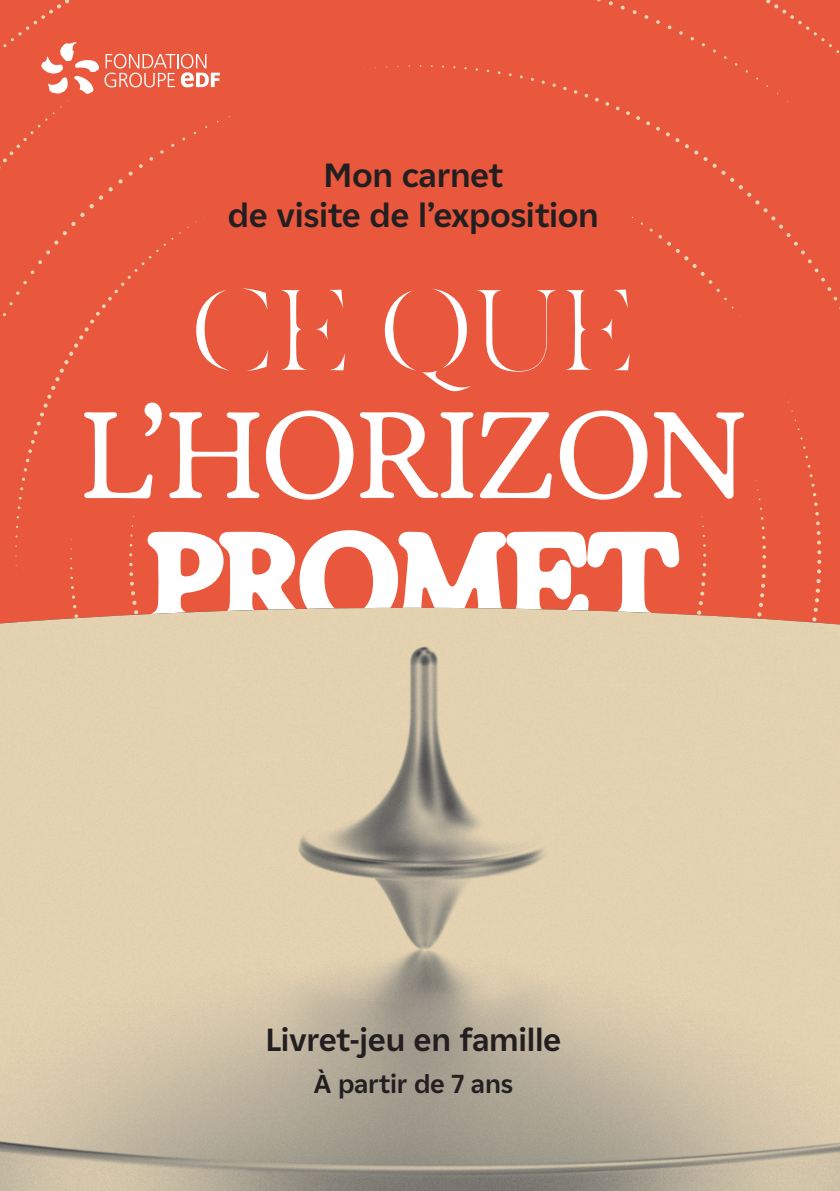
<style>
.page{position:relative;width:840px;height:1191px;background:#fff}
.page>*{position:absolute;margin:0;border:0;box-sizing:border-box;transform-origin:0 0}
.t1{font:122.2px "Exposure 0";letter-spacing:-.035em;color:#fff}
.t2{font:122.2px "Exposure 60 Regular";letter-spacing:-.02em;color:#fff}
.t3{font:122.2px "Exposure+90";color:#fff}
.t4{font:700 33.6px/40.4px "EDF2020";letter-spacing:-.01em;color:#231f20;text-align:center}
.t5{font:700 32px "EDF2020";letter-spacing:-.01em;color:#231f20}
.t6{font:700 26px "EDF2020";letter-spacing:-.01em;color:#231f20}
</style>
<div class="page">
<div style="left:0;top:0;width:839px;height:1191px;background:#e9583d"></div>
<svg style="left:766px;top:0;width:72px;height:53px"></svg>
<svg style="left:0;top:118px;width:47px;height:51px"></svg>
<svg style="left:574px;top:90px;width:3px;height:4px"></svg>
<svg style="left:605px;top:102px;width:4px;height:4px"></svg>
<svg style="left:801px;top:250px;width:17px;height:22px"></svg>
<svg style="left:63px;top:179px;width:59px;height:56px"></svg>
<svg style="left:128px;top:172px;width:4px;height:4px"></svg>
<svg style="left:139px;top:164px;width:4px;height:4px"></svg>
<svg style="left:149px;top:157px;width:4px;height:4px"></svg>
<svg style="left:608px;top:1px;width:4px;height:4px"></svg>
<svg style="left:620px;top:6px;width:4px;height:4px"></svg>
<svg style="left:632px;top:10px;width:4px;height:4px"></svg>
<svg style="left:644px;top:15px;width:4px;height:4px"></svg>
<svg style="left:656px;top:20px;width:3px;height:4px"></svg>
<svg style="left:28px;top:440px;width:7px;height:13px"></svg>
<svg style="left:34px;top:431px;width:4px;height:3px"></svg>
<svg style="left:816px;top:531px;width:4px;height:13px"></svg>
<svg style="left:817px;top:560px;width:3px;height:13px"></svg>
<svg style="left:814px;top:579px;width:6px;height:23px"></svg>
<svg style="left:626px;top:111px;width:171px;height:181px"></svg>
<svg style="left:700px;top:582px;width:4px;height:13px"></svg>
<svg style="left:698px;top:601px;width:4px;height:5px"></svg>
<svg style="left:760px;top:574px;width:5px;height:23px"></svg>
<svg style="left:758px;top:603px;width:4px;height:4px"></svg>
<svg style="left:70px;top:534px;width:67px;height:74px"></svg>
<svg style="left:3px;top:0;width:217px;height:94px"></svg>
<img style="left:0;top:608px;width:839px;height:583px">
<svg style="left:3px;top:241px;width:155px;height:184px"></svg>
<p class="t4" style="left:228px;top:154px;width:372px">Mon carnet<br>de visite de l’exposition</p>
<p class="t3" style="left:187px;top:245px;width:454px">CE QUE</p>
<p class="t1" style="left:80px;top:367px;width:668px">L’HORIZON</p>
<p class="t2" style="left:149px;top:486px;width:530px">PROMET</p>
<p class="t5" style="left:265px;top:1016px;width:297px">Livret-jeu en famille</p>
<p class="t6" style="left:313px;top:1065px;width:201px">À partir de 7 ans</p>
</div>
